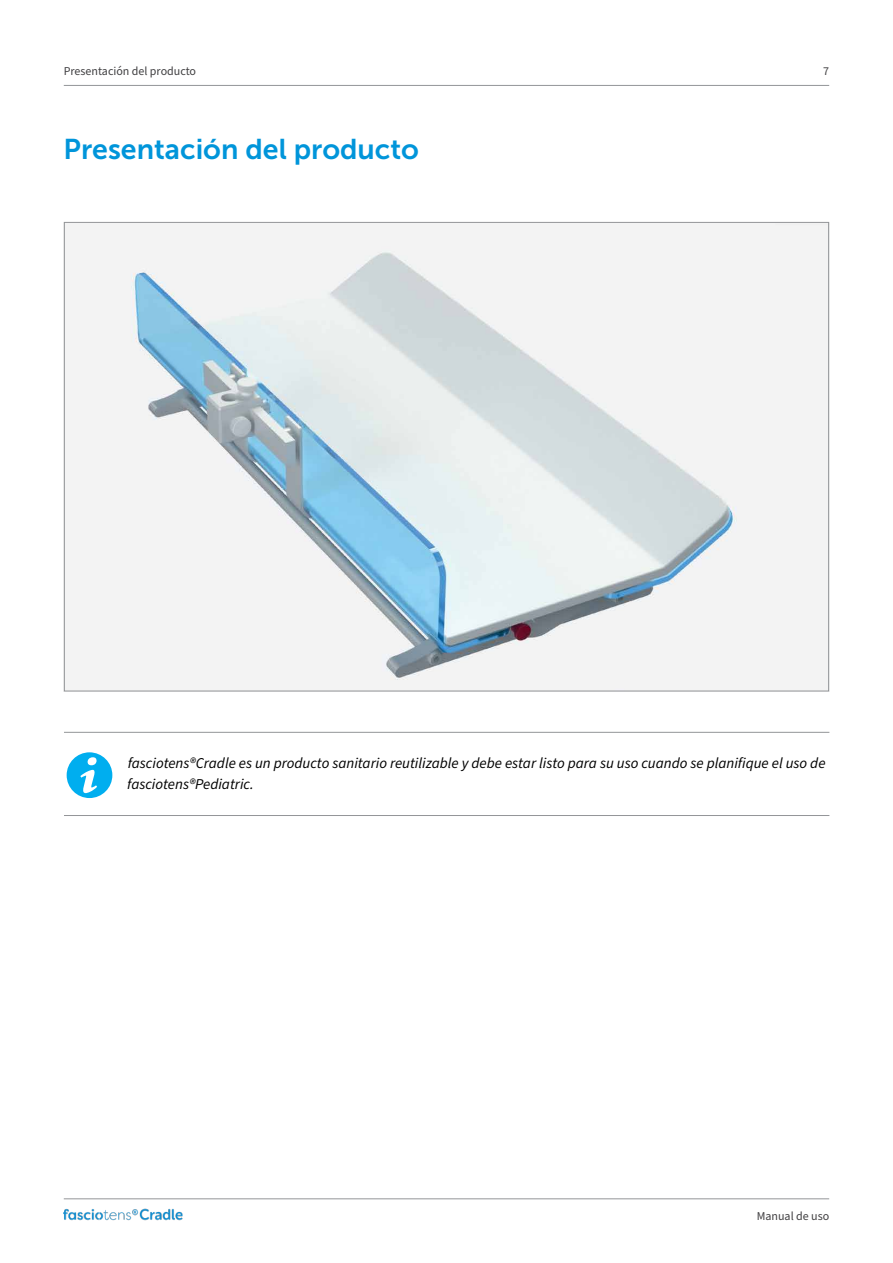
<style>
.page{position:relative;width:893px;height:1263px;background:#fff}
.page>*{position:absolute;margin:0;border:0;box-sizing:border-box;transform-origin:0 0}
.t1{font:28.5px "Museo Sans 700";color:#0095da}
.t2{font:italic 15px/21px "Source Sans Pro";color:#000}
.t3{font:12px "Source Sans Pro";color:#414042}
</style>
<div class="page">
<hr style="left:64px;top:85px;width:765px;height:1px;background:#939598">
<hr style="left:64px;top:1198px;width:765px;height:1px;background:#939598">
<img style="left:64px;top:1208px;width:118px;height:13px">
<img style="left:66px;top:224px;width:761px;height:465px">
<hr style="left:64px;top:815px;width:765px;height:1px;background:#939598">
<hr style="left:64px;top:732px;width:765px;height:1px;background:#939598">
<div style="left:67px;top:752px;width:45px;height:46px;background:#00aeef;border-radius:50%"></div>
<div style="left:88px;top:757px;width:9px;height:8px;background:#fff;border-radius:4px"></div>
<svg style="left:80px;top:770px;width:17px;height:23px"></svg>
<p class="t3" style="left:64px;top:63px;width:134px">Presentación del producto</p>
<h1 class="t1" style="left:64px;top:133px;width:357px">Presentación del producto</h1>
<p class="t3" style="left:823px;top:63px;width:7px">7</p>
<p class="t2" style="left:127px;top:753px;width:700px">fasciotens®Cradle es un producto sanitario reutilizable y debe estar listo para su uso cuando se planifique el uso de fasciotens®Pediatric.</p>
<p class="t3" style="left:757px;top:1208px;width:74px">Manual de uso</p>
</div>
